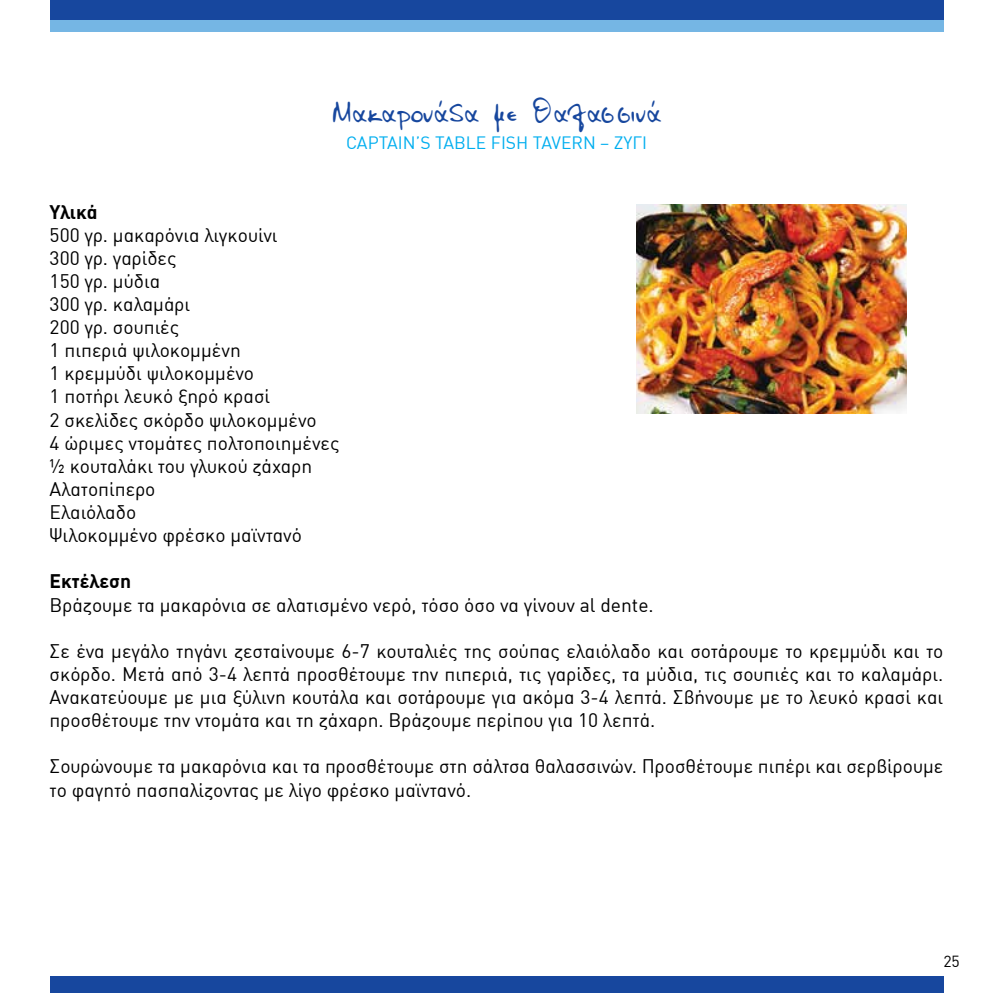
<style>
.page{position:relative;width:993px;height:993px;background:#fff}
.page>*{position:absolute;margin:0;border:0;box-sizing:border-box;transform-origin:0 0}
.t1{font:45.5px "BP Maria";color:#17479e}
.t2{font:19.25px/23.1px "DIN Greek";color:#000}
.t3{font:700 19.25px "DIN Greek";color:#000}
.t4{font:17.5px "DIN Greek";color:#00aeef}
.t5{font:15.75px "DIN Greek";color:#000}
</style>
<div class="page">
<img style="left:636px;top:204px;width:270px;height:210px">
<div style="left:50px;top:975px;width:893px;height:17px;background:#17479e"></div>
<div style="left:50px;top:0;width:893px;height:31px;background:#75b6e4"></div>
<div style="left:50px;top:0;width:893px;height:19px;background:#17479e"></div>
<h1 class="t1" style="left:331px;top:81px;width:331px">Μακαρονάδα με Θαλασσινά</h1>
<p class="t4" style="left:346px;top:133px;width:302px">CAPTAIN’S TABLE FISH TAVERN – ΖΥΓΙ</p>
<p class="t3" style="left:50px;top:200px;width:49px">Υλικά</p>
<p class="t2" style="left:50px;top:223px;width:291px">500 γρ. μακαρόνια λιγκουίνι<br>300 γρ. γαρίδες<br>150 γρ. μύδια<br>300 γρ. καλαμάρι<br>200 γρ. σουπιές<br>1 πιπεριά ψιλοκομμένη<br>1 κρεμμύδι ψιλοκομμένο<br>1 ποτήρι λευκό ξηρό κρασί<br>2 σκελίδες σκόρδο ψιλοκομμένο<br>4 ώριμες ντομάτες πολτοποιημένες ½ κουταλάκι του γλυκού ζάχαρη<br>Αλατοπίπερο<br>Ελαιόλαδο<br>Ψιλοκομμένο φρέσκο μαϊντανό</p>
<p class="t3" style="left:50px;top:570px;width:83px">Εκτέλεση</p>
<p class="t2" style="left:50px;top:593px;width:605px">Βράζουμε τα μακαρόνια σε αλατισμένο νερό, τόσο όσο να γίνουν al dente.</p>
<p class="t2" style="left:50px;top:639px;width:894px;text-align:justify">Σε ένα μεγάλο τηγάνι ζεσταίνουμε 6-7 κουταλιές της σούπας ελαιόλαδο και σοτάρουμε το κρεμμύδι και το σκόρδο. Μετά από 3-4 λεπτά προσθέτουμε την πιπεριά, τις γαρίδες, τα μύδια, τις σουπιές και το καλαμάρι.<br>Ανακατεύουμε με μια ξύλινη κουτάλα και σοτάρουμε για ακόμα 3-4 λεπτά. Σβήνουμε με το λευκό κρασί και προσθέτουμε την ντομάτα και τη ζάχαρη. Βράζουμε περίπου για 10 λεπτά.</p>
<p class="t2" style="left:50px;top:754px;width:894px">Σουρώνουμε τα μακαρόνια και τα προσθέτουμε στη σάλτσα θαλασσινών. Προσθέτουμε πιπέρι και σερβίρουμε το φαγητό πασπαλίζοντας με λίγο φρέσκο μαϊντανό.</p>
<p class="t5" style="left:943px;top:951px;width:18px">25</p>
</div>
